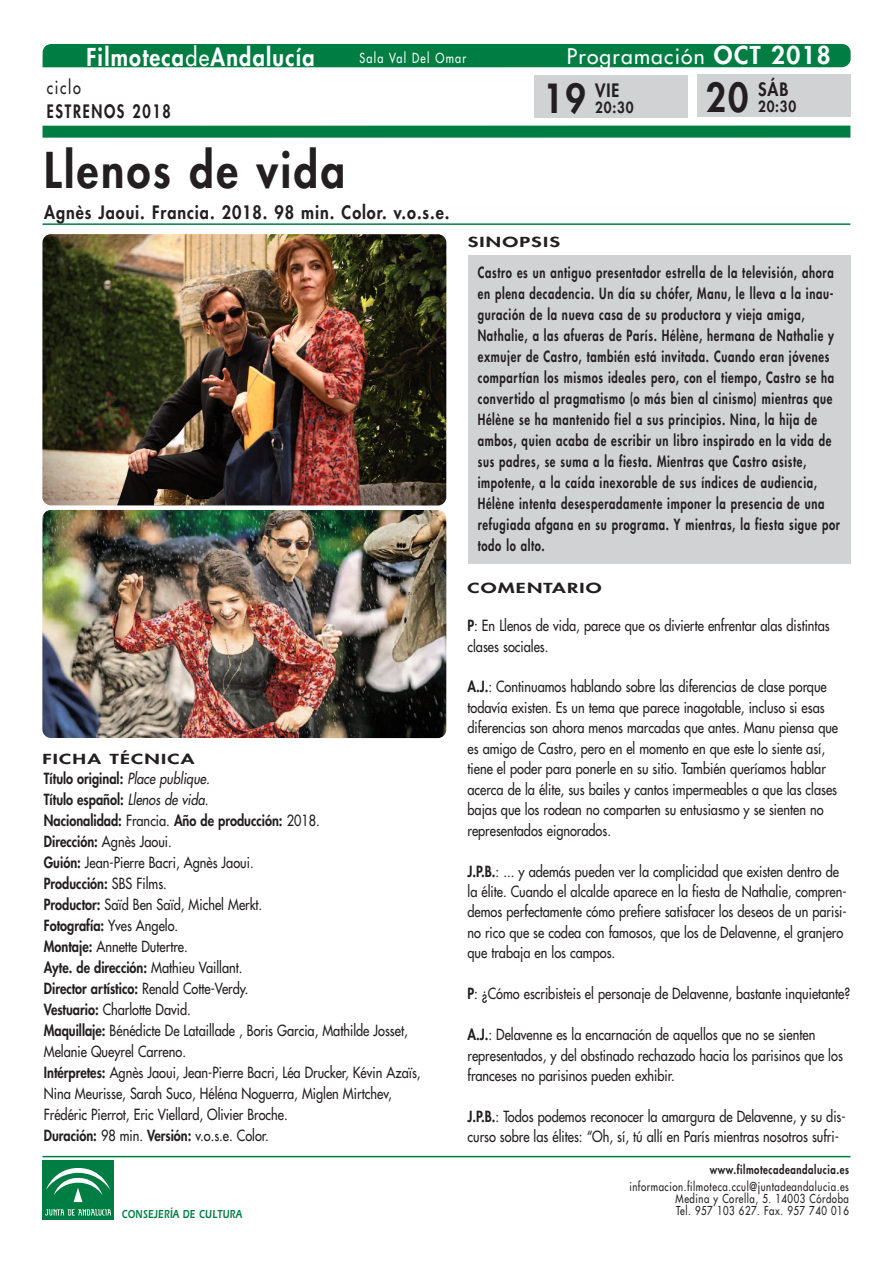
<style>
.page{position:relative;width:893px;height:1263px;background:#fff}
.page>*{position:absolute;margin:0;border:0;box-sizing:border-box;transform-origin:0 0}
.t1{font:800 48px "Futura LT";letter-spacing:.06em;color:#231f20;scale:.9 1}
.t2{font:800 39px "Futura LT";color:#231f20;scale:.9 1}
.t3{font:800 24px "Futura LT";letter-spacing:.06em;color:#fff;scale:.9 1}
.t4{font:21px "Futura LT";letter-spacing:.06em;color:#fff}
.t5{font:800 18px "Futura LT";letter-spacing:.06em;color:#231f20;scale:.9 1}
.t6{font:800 18px "Futura LT";letter-spacing:.115em;color:#231f20;scale:.8 1}
.t7{font:18px "Futura LT";letter-spacing:.115em;color:#231f20;scale:.8 1}
.t8{font:15px/21px "Futura LT";color:#231f20;scale:.85 1}
.t9{font:800 15px/21px "Futura LT";letter-spacing:.06em;color:#231f20;scale:.75 1}
.t10{font:800 15px "Futura LT";letter-spacing:.06em;color:#231f20;scale:.9 1}
.t11{font:800 13.5px "Futura LT";letter-spacing:.06em;color:#231f20;scale:1.5 1}
.t12{font:13.5px "Futura LT";letter-spacing:.115em;color:#fff;scale:.8 1}
.t13{font:12px/12px "Futura LT";letter-spacing:.06em;color:#231f20;text-align:right;scale:.8 1}
.t14{font:800 12px "Futura LT";letter-spacing:.06em;color:#231f20;scale:.8 1}
.t15{font:12px "Erie Black Plain";letter-spacing:.03em;color:#007d43;scale:.75 1}
.s1{font-weight:400}
.s2{font-weight:800;font-size:24px}
.s3{font-weight:800}
.s4{font-style:italic}
</style>
<div class="page">
<img style="left:42px;top:234px;width:404px;height:271px;border-radius:9px">
<img style="left:42px;top:510px;width:404px;height:228px;border-radius:9px">
<div style="left:43px;top:44px;width:808px;height:23px;background:#007d43"></div>
<div style="left:43px;top:126px;width:807px;height:12px;background:#007d43"></div>
<div style="left:468px;top:256px;width:382px;height:308px;background:#d1d2d4"></div>
<hr style="left:43px;top:223px;width:807px;height:2px;background:#007d43">
<hr style="left:43px;top:1156px;width:807px;height:1px;background:#007d43">
<div style="left:43px;top:1160px;width:71px;height:60px;background:#007d43"></div>
<svg style="left:45px;top:1209px;width:66px;height:6px"></svg>
<svg style="left:46px;top:1168px;width:64px;height:35px"></svg>
<div style="left:697px;top:74px;width:153px;height:43px;background:#d1d2d4"></div>
<div style="left:535px;top:75px;width:153px;height:43px;background:#d1d2d4"></div>
<h3 class="t3" style="left:86px;top:42px;width:255px">Filmoteca<span class="s1">de</span>Andalucía</h3>
<h3 class="t4" style="left:567px;top:43px;width:265px">Programación <span class="s2">OCT 2018</span></h3>
<p class="t12" style="left:359px;top:49px;width:135px">Sala Val Del Omar</p>
<p class="t7" style="left:47px;top:76px;width:44px">ciclo</p>
<p class="t6" style="left:47px;top:100px;width:156px">ESTRENOS 2018</p>
<h1 class="t1" style="left:44px;top:138px;width:336px">Llenos de vida</h1>
<p class="t5" style="left:44px;top:201px;width:452px">Agnès Jaoui. Francia. 2018. 98 min. Color. v.o.s.e.</p>
<p class="t11" style="left:42px;top:750px;width:103px">FICHA TÉCNICA</p>
<p class="t8" style="left:44px;top:768px;width:445px"><span class="s3">Título original:</span> <span class="s4">Place publique.<br></span><span class="s3">Título español:</span> <span class="s4">Llenos de vida.<br></span><span class="s3">Nacionalidad:</span> Francia. <span class="s3">Año de producción:</span> 2018.<br><span class="s3">Dirección:</span> Agnès Jaoui.<br><span class="s3">Guión:</span> Jean-Pierre Bacri, Agnès Jaoui.<br><span class="s3">Producción:</span> SBS Films.<br><span class="s3">Productor:</span> Saïd Ben Saïd, Michel Merkt.<br><span class="s3">Fotografía:</span> Yves Angelo.<br><span class="s3">Montaje:</span> Annette Dutertre.<br><span class="s3">Ayte. de dirección:</span> Mathieu Vaillant.<br><span class="s3">Director artístico:</span> Renald Cotte-Verdy.<br><span class="s3">Vestuario:</span> Charlotte David.<br><span class="s3">Maquillaje:</span> Bénédicte De Lataillade , Boris Garcia, Mathilde Josset, Melanie Queyrel Carreno.<br><span class="s3">Intérpretes:</span> Agnès Jaoui, Jean-Pierre Bacri, Léa Drucker, Kévin Azaïs, Nina Meurisse, Sarah Suco, Héléna Noguerra, Miglen Mirtchev, Frédéric Pierrot, Eric Viellard, Olivier Broche.<br><span class="s3">Duración:</span> 98 min. <span class="s3">Versión:</span> v.o.s.e. Color.</p>
<h2 class="t2" style="left:543px;top:72px;width:49px">19</h2>
<p class="t5" style="left:595px;top:78px;width:28px">VIE</p>
<p class="t10" style="left:595px;top:97px;width:44px">20:30</p>
<h2 class="t2" style="left:706px;top:72px;width:49px">20</h2>
<p class="t5" style="left:758px;top:77px;width:35px">SÁB</p>
<p class="t10" style="left:758px;top:96px;width:44px">20:30</p>
<p class="t11" style="left:468px;top:233px;width:63px">SINOPSIS</p>
<p class="t9" style="left:478px;top:261px;width:484px">Castro es un antiguo presentador estrella de la televisión, ahora en plena decadencia. Un día su chófer, Manu, le lleva a la inau&shy;guración de la nueva casa de su productora y vieja amiga, Nathalie, a las afueras de París. Hélène, hermana de Nathalie y exmujer de Castro, también está invitada. Cuando eran jóvenes compartían los mismos ideales pero, con el tiempo, Castro se ha convertido al pragmatismo (o más bien al cinismo) mientras que Hélène se ha mantenido fiel a sus principios. Nina, la hija de ambos, quien acaba de escribir un libro inspirado en la vida de sus padres, se suma a la fiesta. Mientras que Castro asiste, impotente, a la caída inexorable de sus índices de audiencia, Hélène intenta desesperadamente imponer la presencia de una refugiada afgana en su programa. Y mientras, la fiesta sigue por todo lo alto.</p>
<p class="t11" style="left:467px;top:579px;width:91px">COMENTARIO</p>
<p class="t8" style="left:467px;top:615px;width:428px;line-height:20.4px"><span class="s3">P</span>: En Llenos de vida, parece que os divierte enfrentar alas distintas clases sociales.</p>
<p class="t8" style="left:467px;top:677px;width:438px;line-height:20.4px"><span class="s3">A.J.</span>: Continuamos hablando sobre las diferencias de clase porque todavía existen. Es un tema que parece inagotable, incluso si esas diferencias son ahora menos marcadas que antes. Manu piensa que es amigo de Castro, pero en el momento en que este lo siente así, tiene el poder para ponerle en su sitio. También queríamos hablar acerca de la élite, sus bailes y cantos impermeables a que las clases bajas que los rodean no comparten su entusiasmo y se sienten no representados eignorados.</p>
<p class="t8" style="left:467px;top:861px;width:448px;line-height:20.4px"><span class="s3">J.P.B.</span>: ... y además pueden ver la complicidad que existen dentro de la élite. Cuando el alcalde aparece en la fiesta de Nathalie, compren&shy;demos perfectamente cómo prefiere satisfacer los deseos de un parisi&shy;no rico que se codea con famosos, que los de Delavenne, el granjero que trabaja en los campos.</p>
<p class="t8" style="left:467px;top:983px;width:452px"><span class="s3">P</span>: ¿Cómo escribisteis el personaje de Delavenne, bastante inquietante?</p>
<p class="t8" style="left:467px;top:1024px;width:443px;line-height:20.4px"><span class="s3">A.J.</span>: Delavenne es la encarnación de aquellos que no se sienten representados, y del obstinado rechazado hacia los parisinos que los franceses no parisinos pueden exhibir.</p>
<p class="t8" style="left:467px;top:1106px;width:446px;line-height:20.4px"><span class="s3">J.P.B.</span>: Todos podemos reconocer la amargura de Delavenne, y su dis&shy;curso sobre las élites: “Oh, sí, tú allí en París mientras nosotros sufri-</p>
<p class="t14" style="left:710px;top:1162px;width:176px">www.filmotecadeandalucia.es</p>
<p class="t13" style="left:629px;top:1180px;width:276px">informacion.filmoteca.ccul@juntadeandalucia.es<br>Medina y Corella, 5. 14003 Córdoba</p>
<p class="t15" style="left:122px;top:1206px;width:162px">CONSEJERÍA DE CULTURA</p>
<p class="t13" style="left:676px;top:1204px;width:217px">Tel. 957 103 627. Fax. 957 740 016</p>
</div>
